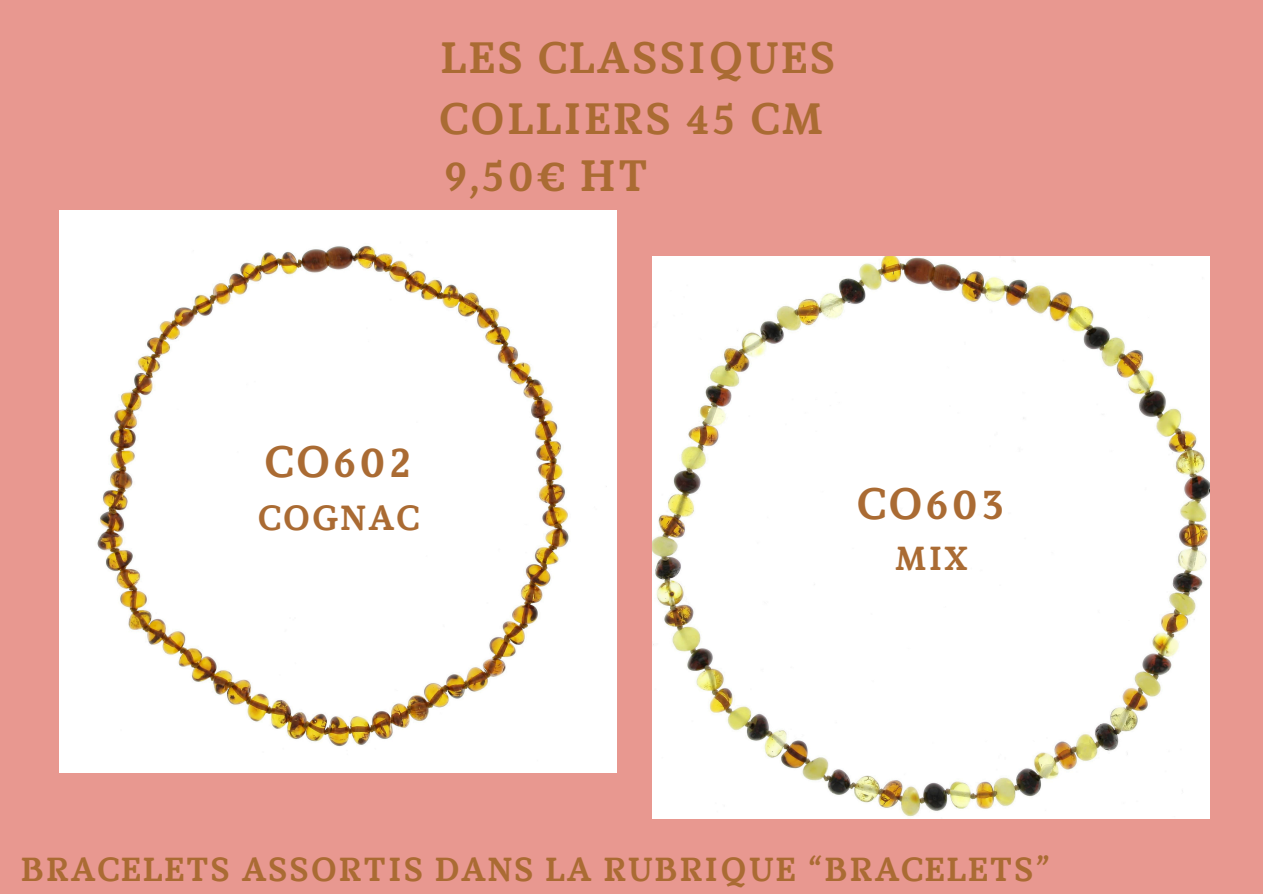
<style>
.page{position:relative;width:1263px;height:894px;background:#fff}
.page>*{position:absolute;margin:0;border:0;box-sizing:border-box;transform-origin:0 0}
.t1{font:700 43.8px/60.8px "Marta";letter-spacing:.05em;color:#aa6b33}
.t2{font:700 34.8px "Marta";letter-spacing:.05em;color:#aa6b33}
.t3{font:700 33.3px "Marta";letter-spacing:.05em;color:#aa6b33}
</style>
<div class="page">
<div style="left:0;top:0;width:1263px;height:893px;background:#e89890"></div>
<img style="left:60px;top:211px;width:557px;height:561px">
<img style="left:652px;top:257px;width:557px;height:561px">
<h1 class="t1" style="left:439px;top:32px;width:398px">LES CLASSIQUES<br>COLLIERS 45 CM</h1>
<p class="t1" style="left:444px;top:149px;width:205px">9,50€ HT</p>
<h1 class="t1" style="left:265px;top:436px;width:148px">CO602</h1>
<p class="t2" style="left:258px;top:504px;width:162px">COGNAC</p>
<p class="t1" style="left:857px;top:477px;width:149px">CO603</p>
<p class="t3" style="left:895px;top:544px;width:74px">MIX</p>
<p class="t3" style="left:21px;top:856px;width:1031px">BRACELETS ASSORTIS DANS LA RUBRIQUE “BRACELETS”</p>
</div>
